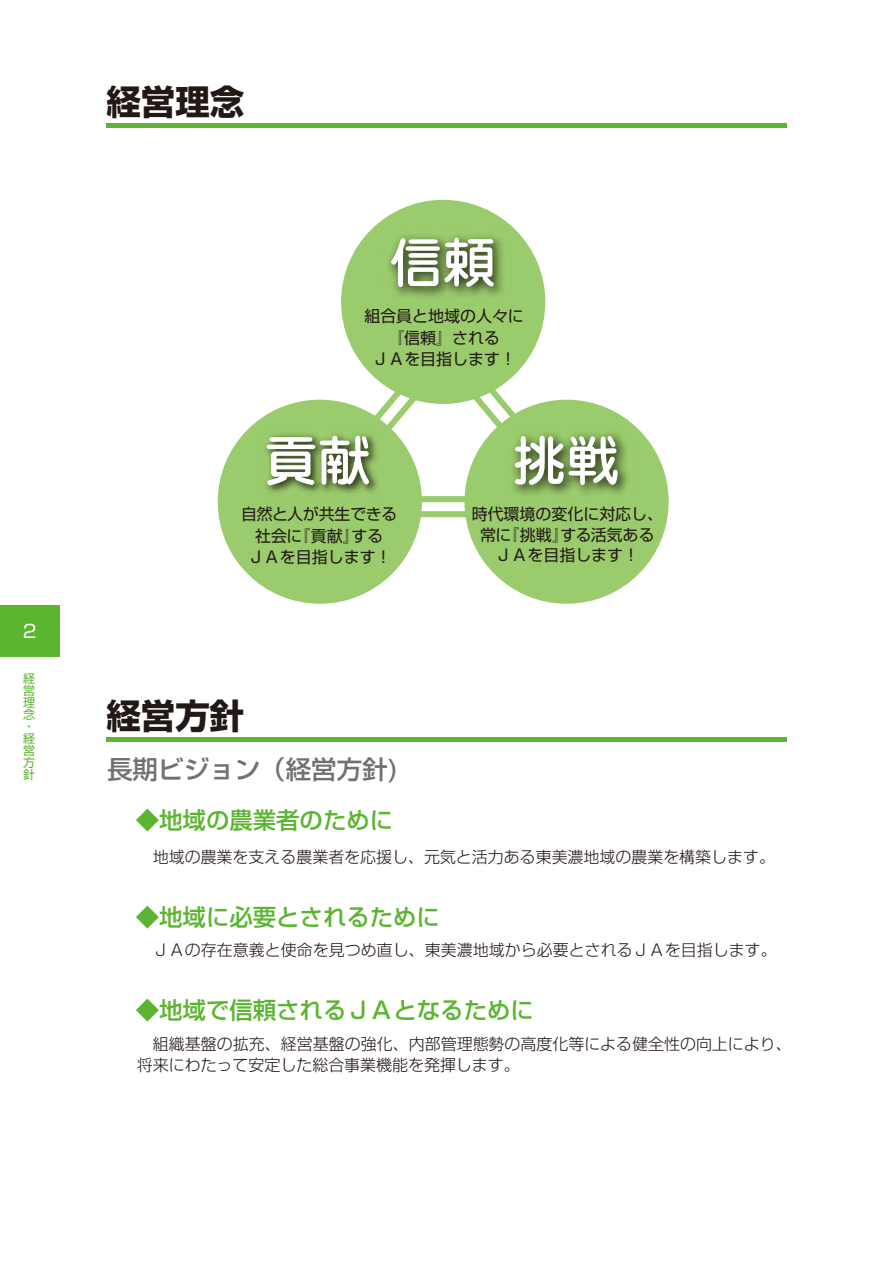
<style>
.page{position:relative;width:896px;height:1263px;background:#fff}
.page>*{position:absolute;margin:0;border:0;box-sizing:border-box;transform-origin:0 0}
.t1{font:700 34.5px "Shin Go Pro";color:#221815}
.t2{font:500 25.5px "Shin Go Pro";color:#727171}
.t3{font:500 23.4px "Shin Go Pro";color:#5cb531}
.t4{font:18px "Shin Go Pro";color:#fff}
.t5{font:300 15.9px/21.3px "Shin Go Pro";color:#221815}
.t6{font:15.9px/21.3px "Shin Go Pro";color:#221815;text-align:center}
.t7{font:12px/12px "Shin Go Pro";color:#5cb531}
</style>
<div class="page">
<div style="left:0;top:606px;width:60px;height:51px;background:#5cb531"></div>
<svg style="left:421px;top:496px;width:44px;height:21px"></svg>
<div style="left:341px;top:200px;width:204px;height:204px;background:#9acb6c;border-radius:50%"></div>
<div style="left:218px;top:400px;width:204px;height:204px;background:#9acb6c;border-radius:50%"></div>
<div style="left:464px;top:400px;width:204px;height:204px;background:#9acb6c;border-radius:50%"></div>
<img style="left:513px;top:425px;width:122px;height:70px">
<svg style="left:470px;top:379px;width:147px;height:106px"></svg>
<img style="left:266px;top:446px;width:112px;height:47px">
<svg style="left:267px;top:381px;width:154px;height:104px"></svg>
<img style="left:388px;top:236px;width:115px;height:61px">
<svg style="left:391px;top:238px;width:103px;height:49px;background:#b2c0a3"></svg>
<div style="left:106px;top:123px;width:681px;height:5px;background:#5cb531"></div>
<hr style="left:106px;top:737px;width:681px;height:4px;background:#5cb531">
<p class="t1" style="left:106px;top:75px;width:139px">経営理念</p>
<p class="t4" style="left:23px;top:617px;width:15px">2</p>
<p class="t7" style="left:23px;top:671px;width:13px">経営理念・経営方針</p>
<p class="t6" style="left:364px;top:304px;width:161px">組合員と地域の人々に『信頼』される<br>ＪＡを目指します！</p>
<p class="t6" style="left:241px;top:502px;width:158px">自然と人が共生できる社会に『貢献』する<br>ＪＡを目指します！</p>
<p class="t6" style="left:471px;top:502px;width:193px;line-height:20.2px">時代環境の変化に対応し、常に『挑戦』する活気ある<br>ＪＡを目指します！</p>
<p class="t1" style="left:106px;top:689px;width:139px">経営方針</p>
<p class="t2" style="left:107px;top:748px;width:293px">長期ビジョン（経営方針)</p>
<p class="t3" style="left:136px;top:801px;width:259px">◆地域の農業者のために</p>
<p class="t5" style="left:137px;top:844px;width:639px">　地域の農業を支える農業者を応援し、元気と活力ある東美濃地域の農業を構築します。</p>
<p class="t3" style="left:136px;top:897px;width:306px">◆地域に必要とされるために</p>
<p class="t5" style="left:137px;top:938px;width:641px">　ＪＡの存在意義と使命を見つめ直し、東美濃地域から必要とされるＪＡを目指します。</p>
<p class="t3" style="left:136px;top:991px;width:399px">◆地域で信頼されるＪＡとなるために</p>
<p class="t5" style="left:137px;top:1031px;width:656px">　組織基盤の拡充、経営基盤の強化、内部管理態勢の高度化等による健全性の向上により、将来にわたって安定した総合事業機能を発揮します。</p>
</div>
